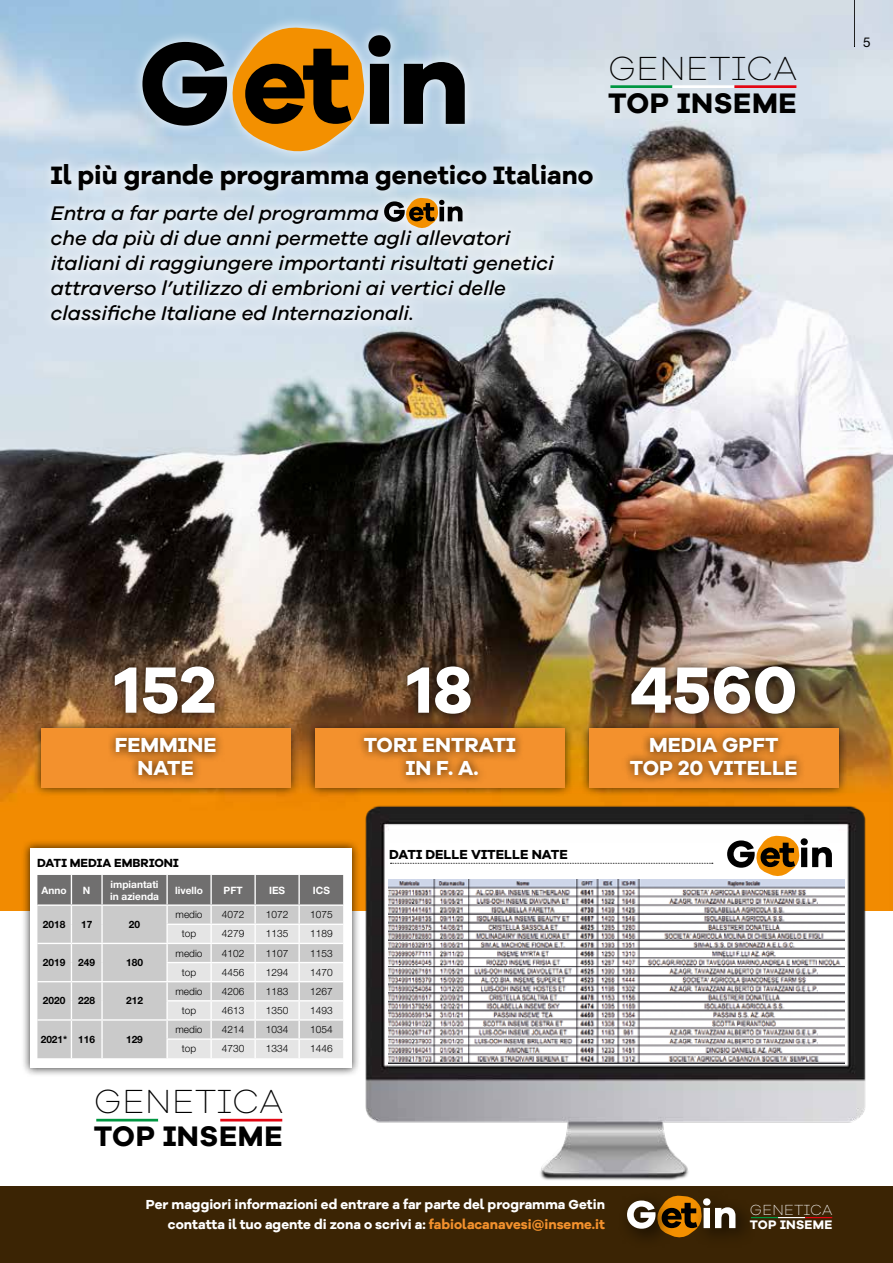
<style>
.page{position:relative;width:893px;height:1263px;background:#fff}
.page>*{position:absolute;margin:0;border:0;box-sizing:border-box;transform-origin:0 0}
.t1{font:700 67.5px "Galano Grotesque Alt";color:#fff}
.t2{font:200 34.5px "Galano Grotesque Alt";letter-spacing:.02em;color:#000}
.t3{font:700 29.1px "Galano Grotesque Alt";letter-spacing:.02em;color:#000}
.t4{font:700 25.95px "Galano Grotesque Alt";color:#000}
.t5{font:700 21px/22.5px "Galano Grotesque Alt";color:#fff;text-align:center}
.t6{font:italic 500 20.4px/25px "Galano Grotesque";color:#000}
.t7{font:200 15.15px "Galano Grotesque Alt";letter-spacing:.02em;color:#fff}
.t8{font:700 13.5px/19.5px "Galano Grotesque Alt";color:#fff;text-align:right}
.t9{font:700 13.5px "Galano Grotesque Alt";color:#000}
.t10{font:13.5px "Helvetica Neue LT Std";color:#000}
.t11{font:700 12.75px "Galano Grotesque Alt";letter-spacing:.02em;color:#fff}
.t12{font:700 12.15px "Galano Grotesque Alt";color:#000}
.t13{font:300 10.2px "Helvetica Neue LT Std";color:#000}
.t14{font:700 10.2px/12.1px "Helvetica Neue LT Std";color:#fff}
.t15{font:700 10.2px "Helvetica Neue LT Std";color:#000}
.s1{color:#f3912d}
</style>
<div class="page">
<img style="left:0;top:0;width:893px;height:910px">
<div style="left:31px;top:719px;width:817px;height:79px;background:#000;opacity:.75"></div>
<div style="left:41px;top:729px;width:250px;height:59px;background:#f3912d"></div>
<div style="left:315px;top:729px;width:250px;height:59px;background:#f3912d"></div>
<div style="left:589px;top:729px;width:250px;height:59px;background:#f3912d"></div>
<div style="left:0;top:1186px;width:893px;height:77px;background:#3b2404"></div>
<div style="left:40px;top:187px;width:524px;height:145px;background:#fff;opacity:.75"></div>
<svg style="left:384px;top:202px;width:78px;height:27px"></svg>
<div style="left:40px;top:152px;width:564px;height:50px;background:#fff;opacity:.75"></div>
<div style="left:131px;top:16px;width:345px;height:147px;background:#fff;opacity:.75"></div>
<svg style="left:142px;top:26px;width:323px;height:128px"></svg>
<hr style="left:610px;top:85px;width:62px;height:3px;background:#009641">
<hr style="left:672px;top:85px;width:62px;height:3px;background:#fff">
<hr style="left:734px;top:85px;width:62px;height:3px;background:#e30613">
<svg style="left:627px;top:1197px;width:108px;height:41px"></svg>
<div style="left:22px;top:840px;width:339px;height:237px;background:#000;opacity:.75"></div>
<div style="left:30px;top:848px;width:322px;height:220px;background:#fff"></div>
<svg style="left:37px;top:875px;width:302px;height:183px"></svg>
<svg style="left:751px;top:1217px;width:81px;height:1px"></svg>
<div style="left:106px;top:657px;width:119px;height:128px;background:#000;opacity:.75"></div>
<div style="left:355px;top:657px;width:170px;height:128px;background:#000;opacity:.75"></div>
<div style="left:621px;top:657px;width:185px;height:128px;background:#000;opacity:.75"></div>
<img style="left:339px;top:799px;width:553px;height:398px">
<div style="left:388px;top:843px;width:456px;height:221px;background:#fff"></div>
<img style="left:388px;top:880px;width:456px;height:184px">
<svg style="left:390px;top:863px;width:323px;height:1px"></svg>
<div style="left:723px;top:832px;width:112px;height:48px;background:#fff"></div>
<svg style="left:727px;top:835px;width:105px;height:41px"></svg>
<hr style="left:96px;top:1119px;width:62px;height:2px;background:#009641">
<hr style="left:220px;top:1119px;width:62px;height:2px;background:#e30613">
<hr style="left:854px;top:0;width:1px;height:47px;background:#212121">
<h2 class="t2" style="left:608px;top:46px;width:190px">GENETICA</h2>
<h3 class="t3" style="left:608px;top:84px;width:190px">TOP INSEME</h3>
<p class="t4" style="left:51px;top:158px;width:544px">Il più grande programma genetico Italiano</p>
<p class="t6" style="left:51px;top:200px;width:504px">Entra a far parte del programma<br>che da più di due anni permette agli allevatori italiani di raggiungere importanti risultati genetici attraverso l’utilizzo di embrioni ai vertici delle classifiche Italiane ed Internazionali.</p>
<p class="t10" style="left:863px;top:34px;width:9px">5</p>
<h1 class="t1" style="left:115px;top:646px;width:104px">152</h1>
<p class="t5" style="left:115px;top:733px;width:103px">FEMMINE<br>NATE</p>
<h1 class="t1" style="left:407px;top:646px;width:66px">18</h1>
<p class="t5" style="left:364px;top:733px;width:153px">TORI ENTRATI<br>IN F. A.</p>
<h1 class="t1" style="left:630px;top:646px;width:169px">4560</h1>
<p class="t5" style="left:630px;top:733px;width:169px">MEDIA GPFT<br>TOP 20 VITELLE</p>
<p class="t12" style="left:37px;top:855px;width:143px">DATI MEDIA EMBRIONI</p>
<p class="t14" style="left:42px;top:884px;width:27px">Anno</p>
<p class="t14" style="left:83px;top:884px;width:9px">N</p>
<p class="t14" style="left:110px;top:878px;width:50px">impiantati in azienda</p>
<p class="t14" style="left:175px;top:884px;width:29px">livello</p>
<p class="t14" style="left:224px;top:884px;width:20px">PFT</p>
<p class="t14" style="left:269px;top:884px;width:18px">IES</p>
<p class="t14" style="left:313px;top:884px;width:19px">ICS</p>
<p class="t15" style="left:43px;top:918px;width:24px">2018</p>
<p class="t15" style="left:81px;top:918px;width:13px">17</p>
<p class="t15" style="left:129px;top:918px;width:13px">20</p>
<p class="t13" style="left:176px;top:908px;width:29px">medio</p>
<p class="t13" style="left:222px;top:908px;width:24px">4072</p>
<p class="t13" style="left:266px;top:908px;width:24px">1072</p>
<p class="t13" style="left:310px;top:908px;width:24px">1075</p>
<p class="t13" style="left:182px;top:927px;width:16px">top</p>
<p class="t13" style="left:222px;top:927px;width:24px">4279</p>
<p class="t13" style="left:266px;top:927px;width:24px">1135</p>
<p class="t13" style="left:310px;top:927px;width:24px">1189</p>
<p class="t15" style="left:43px;top:956px;width:24px">2019</p>
<p class="t15" style="left:78px;top:956px;width:18px">249</p>
<p class="t15" style="left:126px;top:956px;width:18px">180</p>
<p class="t15" style="left:43px;top:994px;width:24px">2020</p>
<p class="t15" style="left:78px;top:994px;width:18px">228</p>
<p class="t15" style="left:126px;top:994px;width:18px">212</p>
<p class="t15" style="left:41px;top:1033px;width:56px">2021* 116</p>
<p class="t15" style="left:126px;top:1033px;width:18px">129</p>
<p class="t13" style="left:176px;top:947px;width:29px">medio</p>
<p class="t13" style="left:222px;top:947px;width:24px">4102</p>
<p class="t13" style="left:266px;top:947px;width:24px">1107</p>
<p class="t13" style="left:310px;top:947px;width:24px">1153</p>
<p class="t13" style="left:182px;top:966px;width:16px">top</p>
<p class="t13" style="left:222px;top:966px;width:24px">4456</p>
<p class="t13" style="left:266px;top:966px;width:24px">1294</p>
<p class="t13" style="left:310px;top:966px;width:24px">1470</p>
<p class="t13" style="left:176px;top:985px;width:29px">medio</p>
<p class="t13" style="left:222px;top:985px;width:24px">4206</p>
<p class="t13" style="left:266px;top:985px;width:24px">1183</p>
<p class="t13" style="left:310px;top:985px;width:24px">1267</p>
<p class="t13" style="left:182px;top:1004px;width:16px">top</p>
<p class="t13" style="left:222px;top:1004px;width:24px">4613</p>
<p class="t13" style="left:266px;top:1004px;width:24px">1350</p>
<p class="t13" style="left:310px;top:1004px;width:24px">1493</p>
<p class="t13" style="left:176px;top:1023px;width:29px">medio</p>
<p class="t13" style="left:222px;top:1023px;width:24px">4214</p>
<p class="t13" style="left:266px;top:1023px;width:24px">1034</p>
<p class="t13" style="left:310px;top:1023px;width:24px">1054</p>
<p class="t13" style="left:182px;top:1042px;width:16px">top</p>
<p class="t13" style="left:222px;top:1042px;width:24px">4730</p>
<p class="t13" style="left:266px;top:1042px;width:24px">1334</p>
<p class="t13" style="left:310px;top:1042px;width:24px">1446</p>
<h2 class="t2" style="left:94px;top:1079px;width:190px">GENETICA</h2>
<h3 class="t3" style="left:94px;top:1117px;width:190px">TOP INSEME</h3>
<p class="t9" style="left:389px;top:845px;width:180px">DATI DELLE VITELLE NATE</p>
<p class="t8" style="left:146px;top:1195px;width:461px">Per maggiori informazioni ed entrare a far parte del programma Getin contatta il tuo agente di zona o scrivi a: <span class="s1">fabiolacanavesi@inseme.it</span></p>
<p class="t7" style="left:750px;top:1200px;width:84px">GENETICA</p>
<p class="t11" style="left:750px;top:1216px;width:84px">TOP INSEME</p>
</div>
